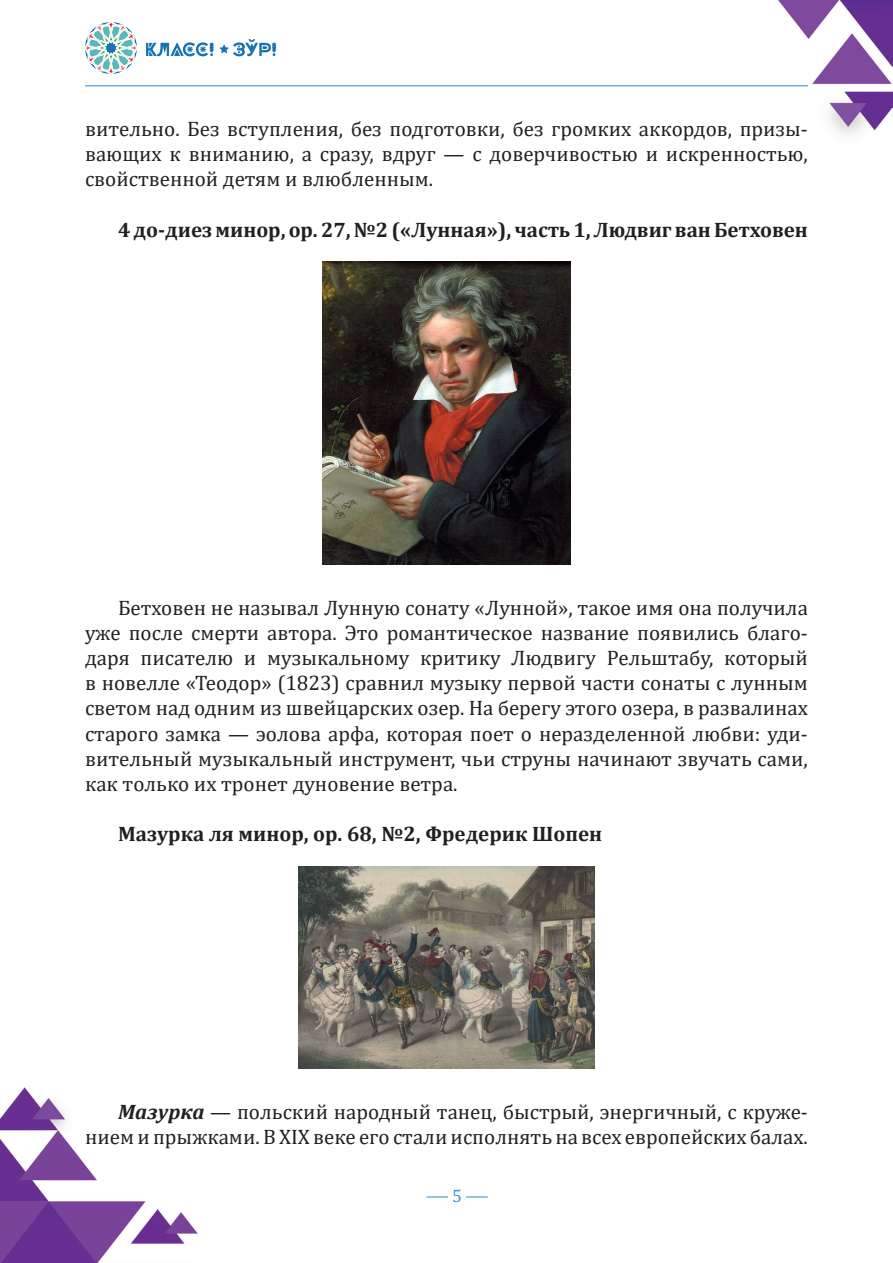
<style>
.page{position:relative;width:893px;height:1263px;background:#fff}
.page>*{position:absolute;margin:0;border:0;box-sizing:border-box;transform-origin:0 0}
.t1{font:21px/25.2px "Cambria";color:#231f20;text-align:justify}
.t2{font:700 21px "Cambria";color:#231f20}
.t3{font:18px "Cambria";color:#4393cf}
.s1{font-weight:700;font-style:italic}
</style>
<div class="page">
<img style="left:0;top:1087px;width:198px;height:176px">
<img style="left:771px;top:0;width:122px;height:135px">
<svg style="left:146px;top:39px;width:130px;height:17px"></svg>
<svg style="left:85px;top:22px;width:52px;height:52px"></svg>
<hr style="left:85px;top:85px;width:723px;height:1px;background:#4393cf">
<svg style="left:426px;top:1196px;width:22px;height:1px"></svg>
<svg style="left:466px;top:1196px;width:22px;height:1px"></svg>
<img style="left:322px;top:262px;width:249px;height:302px">
<img style="left:298px;top:867px;width:297px;height:202px">
<p class="t1" style="left:85px;top:116px;width:724px">вительно. Без вступления, без подготовки, без громких аккордов, призы&shy;вающих к вниманию, а сразу, вдруг — с доверчивостью и искренностью, свойственной детям и влюбленным.</p>
<p class="t2" style="left:118px;top:215px;width:691px">4 до-диез минор, ор. 27, №2 («Лунная»), часть 1, Людвиг ван Бетховен</p>
<p class="t1" style="left:85px;top:595px;width:724px;text-indent:33px">Бетховен не называл Лунную сонату «Лунной», такое имя она получила уже после смерти автора. Это романтическое название появились благо&shy;даря писателю и музыкальному критику Людвигу Рельштабу, который в новелле «Теодор» (1823) сравнил музыку первой части сонаты с лунным светом над одним из швейцарских озер. На берегу этого озера, в развалинах старого замка — эолова арфа, которая поет о неразделенной любви: уди&shy;вительный музыкальный инструмент, чьи струны начинают звучать сами, как только их тронет дуновение ветра.</p>
<p class="t2" style="left:118px;top:819px;width:486px">Мазурка ля минор, ор. 68, №2, Фредерик Шопен</p>
<p class="t1" style="left:85px;top:1099px;width:724px;text-align:right"><span class="s1">Мазурка</span> — польский народный танец, быстрый, энергичный, с круже&shy;нием и прыжками. В XIX веке его стали исполнять на всех европейских балах.</p>
<p class="t3" style="left:452px;top:1185px;width:11px">5</p>
</div>
